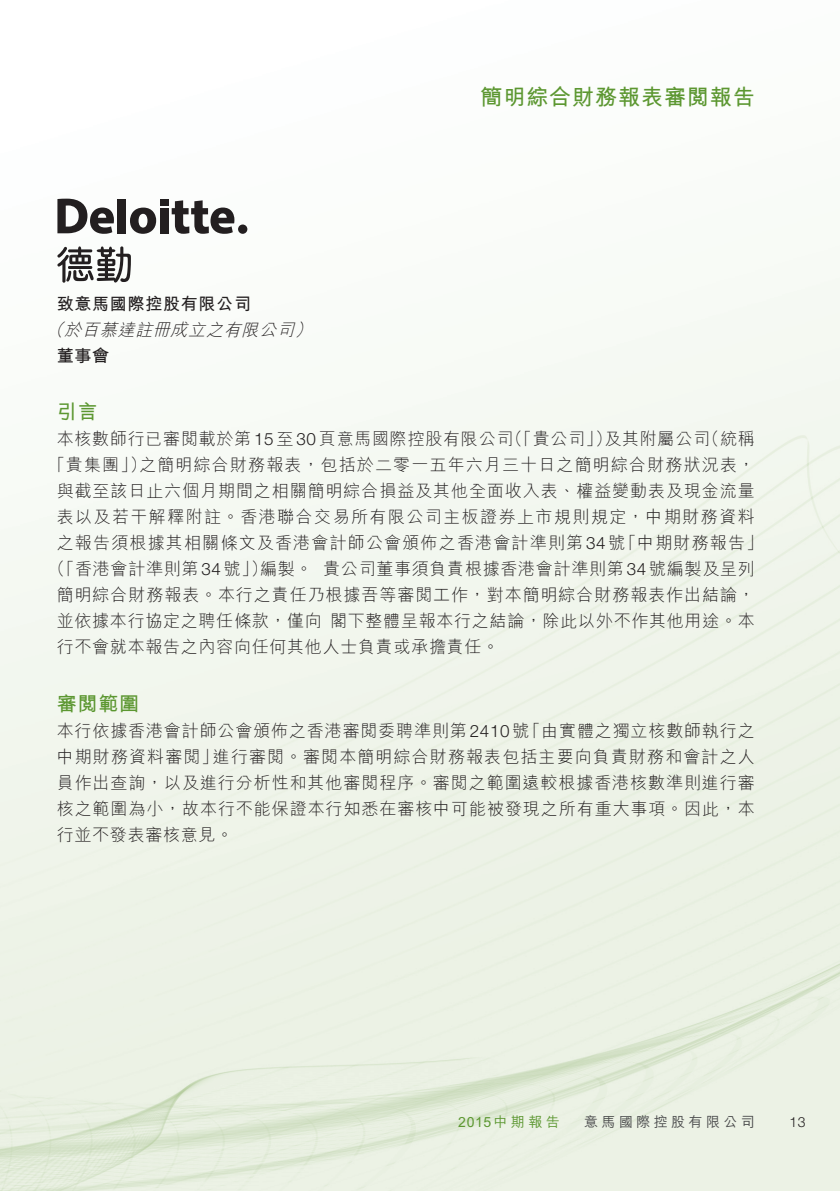
<style>
.page{position:relative;width:840px;height:1191px;background:#fff}
.page>*{position:absolute;margin:0;border:0;box-sizing:border-box;transform-origin:0 0}
.t1{font:22px "M Hei HK Bold E Ten B5 H";letter-spacing:.04em;color:#5c9731}
.t2{font:20px "M Hei HK Bold E Ten B5 H";letter-spacing:.04em;color:#5c9731}
.t3{font:17px/26px "M Hei HK Light E Ten B5 H";letter-spacing:.055em;color:#231f20;text-align:justify}
.t4{font:17px "M Hei HK Light E Ten B5 H";letter-spacing:.085em;color:#231f20}
.t5{font:italic 17px "M Hei HK Light E Ten B5 H";color:#231f20}
.t6{font:17px "M Hei HK Bold E Ten B5 H";letter-spacing:.04em;color:#231f20}
.t7{font:14px "M Hei HK Medium E Ten B5 H";letter-spacing:.24em;color:#4b4c4d}
.t8{font:14px "M Hei HK Medium E Ten B5 H";letter-spacing:.165em;color:#5c9731}
.t9{font:300 14px "Helvetica Neue";color:#231f20}
.s1{font-family:"Helvetica Neue";font-weight:300}
</style>
<div class="page">
<img style="left:0;top:198px;width:839px;height:993px">
<svg style="left:57px;top:246px;width:74px;height:37px"></svg>
<div style="left:118px;top:199px;width:8px;height:34px;background:#231f20"></div>
<svg style="left:130px;top:208px;width:26px;height:26px"></svg>
<div style="left:160px;top:208px;width:8px;height:25px;background:#231f20"></div>
<div style="left:160px;top:199px;width:8px;height:7px;background:#231f20"></div>
<svg style="left:171px;top:200px;width:63px;height:34px"></svg>
<div style="left:238px;top:224px;width:9px;height:10px;background:#231f20;border-radius:50%"></div>
<svg style="left:57px;top:199px;width:57px;height:35px"></svg>
<p class="t1" style="left:480px;top:88px;width:276px">簡明綜合財務報表審閱報告</p>
<p class="t6" style="left:57px;top:297px;width:196px">致意馬國際控股有限公司</p>
<p class="t5" style="left:46px;top:323px;width:271px">（於百慕達註冊成立之有限公司）</p>
<p class="t6" style="left:57px;top:349px;width:54px">董事會</p>
<p class="t2" style="left:57px;top:404px;width:42px">引言</p>
<p class="t3" style="left:57px;top:428px;width:699px">本核數師行已審閱載於第<span class="s1">15</span> 至 <span class="s1">30</span> 頁意馬國際控股有限公司（「貴公司」）及其附屬公司（統稱</p>
<p class="t3" style="left:48px;top:454px;width:707px">「貴集團」）之簡明綜合財務報表，包括於二零一五年六月三十日之簡明綜合財務狀況表，</p>
<p class="t3" style="left:57px;top:480px;width:699px">與截至該日止六個月期間之相關簡明綜合損益及其他全面收入表、權益變動表及現金流量</p>
<p class="t4" style="left:57px;top:510px;width:699px">表以及若干解釋附註。香港聯合交易所有限公司主板證券上市規則規定，中期財務資料</p>
<p class="t3" style="left:57px;top:532px;width:707px">之報告須根據其相關條文及香港會計師公會頒佈之香港會計準則第<span class="s1">34</span>號「中期財務報告」</p>
<p class="t3" style="left:48px;top:558px;width:707px">（「香港會計準則第 <span class="s1">34</span> 號」）編製。 貴公司董事須負責根據香港會計準則第 <span class="s1">34</span> 號編製及呈列</p>
<p class="t3" style="left:57px;top:584px;width:699px">簡明綜合財務報表。本行之責任乃根據吾等審閱工作，對本簡明綜合財務報表作出結論，</p>
<p class="t3" style="left:57px;top:610px;width:699px">並依據本行協定之聘任條款，僅向閣下整體呈報本行之結論，除此以外不作其他用途。本</p>
<p class="t3" style="left:57px;top:636px;width:444px">行不會就本報告之內容向任何其他人士負責或承擔責任。</p>
<p class="t2" style="left:57px;top:696px;width:84px">審閱範圍</p>
<p class="t3" style="left:57px;top:720px;width:699px">本行依據香港會計師公會頒佈之香港審閱委聘準則第<span class="s1">2410</span> 號「由實體之獨立核數師執行之中期財務資料審閱」進行審閱。審閱本簡明綜合財務報表包括主要向負責財務和會計之人員作出查詢，以及進行分析性和其他審閱程序。審閱之範圍遠較根據香港核數準則進行審核之範圍為小，故本行不能保證本行知悉在審核中可能被發現之所有重大事項。因此，本行並不發表審核意見。</p>
<p class="t8" style="left:458px;top:1116px;width:103px">2015中期報告</p>
<p class="t7" style="left:584px;top:1116px;width:172px">意馬國際控股有限公司</p>
<p class="t9" style="left:788px;top:1116px;width:18px">13</p>
</div>
